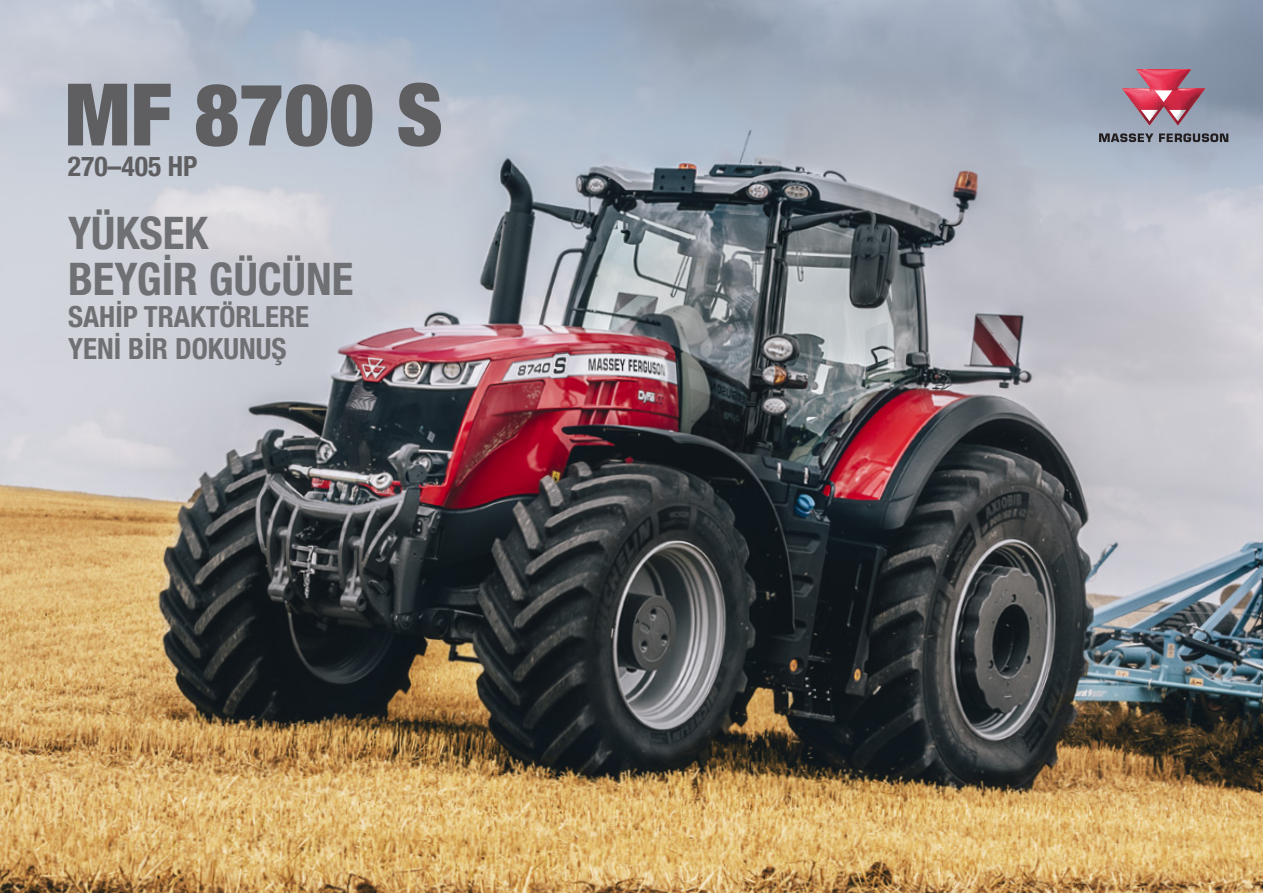
<style>
.page{position:relative;width:1263px;height:893px;background:#fff}
.page>*{position:absolute;margin:0;border:0;box-sizing:border-box;transform-origin:0 0}
.t1{font:900 condensed 86.4px "Helvetica Neue LTW1 G";color:#5f5f62}
.t2{font:700 condensed 44.7px/46.5px "Helvetica Neue LTW1 G";color:#6f7073}
.t3{font:700 condensed 29.1px/31.8px "Helvetica Neue LTW1 G";color:#6f7073}
.t4{font:700 condensed 27.6px "Helvetica Neue LTW1 G";color:#5f5f62}
</style>
<div class="page">
<img style="left:0;top:0;width:1263px;height:893px">
<svg style="left:1099px;top:133px;width:54px;height:9px"></svg>
<svg style="left:1159px;top:133px;width:69px;height:9px"></svg>
<svg style="left:1122px;top:69px;width:83px;height:56px;background:#b76f84"></svg>
<p class="t1" style="left:65px;top:63px;width:380px">MF 8700 S</p>
<p class="t4" style="left:68px;top:149px;width:131px">270–405 HP</p>
<p class="t2" style="left:68px;top:210px;width:287px">YÜKSEK<br>BEYGİR GÜCÜNE</p>
<p class="t3" style="left:68px;top:301px;width:243px">SAHİP TRAKTÖRLERE<br>YENİ BİR DOKUNUŞ</p>
</div>
